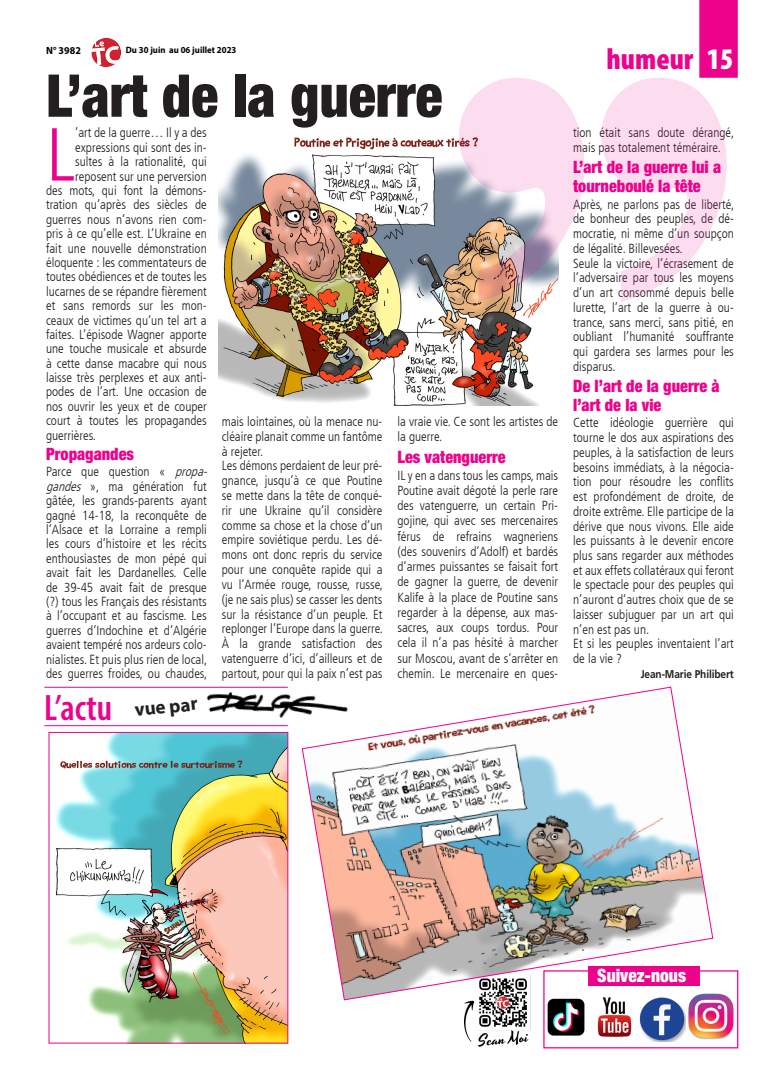
<style>
.page{position:relative;width:780px;height:1088px;background:#fff}
.page>*{position:absolute;margin:0;border:0;box-sizing:border-box;transform-origin:0 0}
._6_-_TEXTE{font:300 condensed 74.88px "Frutiger LT";color:#ed028c}
._7_-_INTERTITRE{font:900 condensed 59px "Helvetica Neue";color:#231f20;scale:.95 1}
.LVE_-_TEXTE{font:600 condensed 36.88px "Myriad Pro";color:#ed028c}
.t1{font:900 condensed 30px "Myriad Pro";color:#ed028c}
.LVE_-_TEXTE-2{font:700 19.38px "Myriad Pro";color:#231f20}
._7_-_INTERTITRE-2{font:900 condensed 18.38px "Helvetica Neue";color:#fff;scale:.95 1}
._7_-_INTERTITRE-3{font:900 condensed 17px/19.1px "Helvetica Neue";color:#ed028c;scale:.95 1}
._6_-_TEXTE-2{font:300 condensed 13.12px/14.8px "Frutiger LT";color:#231f20;text-align:justify}
._8_-_SIGNATURE{font:700 11.25px "Frutiger LT Std";letter-spacing:-.01em;color:#231f20;scale:.9 1}
.t2{font:700 10.5px "Myriad Pro";color:#000;scale:.95 1}
.t3{font:700 9.12px "Myriad Pro";color:#000;scale:.95 1}
.s1{color:#fff}
.s2{font-style:italic}
</style>
<div class="page">
<img style="left:91px;top:38px;width:29px;height:29px">
<div style="left:699px;top:0;width:39px;height:78px;background:#ed028c"></div>
<img style="left:205px;top:686px;width:96px;height:41px">
<hr style="left:44px;top:725px;width:244px;height:1px;background:#ed028c">
<img style="left:464px;top:1000px;width:67px;height:47px">
<img style="left:639px;top:1000px;width:46px;height:41px">
<img style="left:597px;top:1000px;width:35px;height:37px">
<img style="left:547px;top:1000px;width:38px;height:36px">
<div style="left:543px;top:970px;width:195px;height:78px;border:1px solid #ed028c"></div>
<img style="left:688px;top:994px;width:46px;height:45px">
<hr style="left:44px;top:687px;width:244px;height:1px;background:#ed028c">
<img style="left:55px;top:734px;width:231px;height:307px">
<svg style="left:301px;top:686px;width:412px;height:314px"></svg>
<img style="left:218px;top:137px;width:324px;height:268px">
<svg style="left:459px;top:78px;width:267px;height:224px;fill:#fcdcef"></svg>
<p class="t2" style="left:46px;top:43px;width:38px">N° 3982</p>
<p class="t3" style="left:126px;top:44px;width:118px">Du 30 juin au 06 juillet 2023</p>
<p class="t1" style="left:606px;top:40px;width:128px">humeur <span class="s1">15</span></p>
<p class="_7_-_INTERTITRE" style="left:46px;top:59px;width:419px">L’art de la guerre</p>
<p class="_6_-_TEXTE" style="left:46px;top:112px;width:31px">L</p>
<p class="_6_-_TEXTE-2" style="left:75px;top:126px;width:133px">’art de la guerre… Il y a des</p>
<p class="_6_-_TEXTE-2" style="left:75px;top:140px;width:133px">expressions qui sont des in-</p>
<p class="_6_-_TEXTE-2" style="left:75px;top:154px;width:133px">sultes à la rationalité, qui</p>
<p class="_6_-_TEXTE-2" style="left:75px;top:169px;width:133px">reposent sur une perversion</p>
<p class="_6_-_TEXTE-2" style="left:46px;top:183px;width:162px">des mots, qui font la démons-</p>
<p class="_6_-_TEXTE-2" style="left:46px;top:198px;width:162px">tration qu’après des siècles de</p>
<p class="_6_-_TEXTE-2" style="left:46px;top:212px;width:162px">guerres nous n’avons rien com-</p>
<p class="_6_-_TEXTE-2" style="left:46px;top:226px;width:162px">pris à ce qu’elle est. L’Ukraine en</p>
<p class="_6_-_TEXTE-2" style="left:46px;top:241px;width:162px">fait une nouvelle démonstration</p>
<p class="_6_-_TEXTE-2" style="left:46px;top:255px;width:162px">éloquente : les commentateurs de</p>
<p class="_6_-_TEXTE-2" style="left:46px;top:270px;width:162px">toutes obédiences et de toutes les</p>
<p class="_6_-_TEXTE-2" style="left:46px;top:284px;width:162px">lucarnes de se répandre fièrement</p>
<p class="_6_-_TEXTE-2" style="left:46px;top:298px;width:162px">et sans remords sur les mon-</p>
<p class="_6_-_TEXTE-2" style="left:46px;top:313px;width:162px">ceaux de victimes qu’un tel art a</p>
<p class="_6_-_TEXTE-2" style="left:46px;top:327px;width:162px">faites. L’épisode Wagner apporte</p>
<p class="_6_-_TEXTE-2" style="left:46px;top:342px;width:162px">une touche musicale et absurde</p>
<p class="_6_-_TEXTE-2" style="left:46px;top:356px;width:162px">à cette danse macabre qui nous</p>
<p class="_6_-_TEXTE-2" style="left:46px;top:370px;width:162px">laisse très perplexes et aux anti-</p>
<p class="_6_-_TEXTE-2" style="left:46px;top:385px;width:162px">podes de l’art. Une occasion de</p>
<p class="_6_-_TEXTE-2" style="left:46px;top:399px;width:162px">nos ouvrir les yeux et de couper</p>
<p class="_6_-_TEXTE-2" style="left:46px;top:413px;width:162px">court à toutes les propagandes</p>
<p class="_6_-_TEXTE-2" style="left:46px;top:428px;width:51px">guerrières.</p>
<p class="_7_-_INTERTITRE-3" style="left:46px;top:444px;width:94px">Propagandes</p>
<p class="_6_-_TEXTE-2" style="left:46px;top:465px;width:166px;line-height:14.4px;text-align:left">Parce que question « <span class="s2">propa&shy;gandes</span> », ma génération fut gâtée, les grands-parents ayant gagné 14-18, la reconquête de l’Alsace et la Lorraine a rempli les cours d’histoire et les récits enthousiastes de mon pépé qui avait fait les Dardanelles. Celle de 39-45 avait fait de presque (?) tous les Français des résistants à l’occupant et au fascisme. Les guerres d’Indochine et d’Algérie avaient tempéré nos ardeurs colo&shy;nialistes. Et puis plus rien de local, des guerres froides, ou chaudes,</p>
<p class="_6_-_TEXTE-2" style="left:222px;top:414px;width:162px">mais lointaines, où la menace nu&shy;cléaire planait comme un fantôme à rejeter.</p>
<p class="_6_-_TEXTE-2" style="left:222px;top:458px;width:163px">Les démons perdaient de leur pré&shy;gnance, jusqu’à ce que Poutine se mette dans la tête de conqué&shy;rir une Ukraine qu’il considère comme sa chose et la chose d’un empire soviétique perdu. Les dé&shy;mons ont donc repris du service pour une conquête rapide qui a vu l’Armée rouge, rousse, russe, (je ne sais plus) se casser les dents sur la résistance d’un peuple. Et replonger l’Europe dans la guerre.<br>À la grande satisfaction des vatenguerre d’ici, d’ailleurs et de partout, pour qui la paix n’est pas</p>
<p class="_6_-_TEXTE-2" style="left:397px;top:414px;width:162px;line-height:15.2px">la vraie vie. Ce sont les artistes de la guerre.</p>
<p class="_7_-_INTERTITRE-3" style="left:397px;top:447px;width:115px">Les vatenguerre</p>
<p class="_6_-_TEXTE-2" style="left:397px;top:468px;width:162px;line-height:15.2px">IL y en a dans tous les camps, mais Poutine avait dégoté la perle rare des vatenguerre, un certain Pri&shy;gojine, qui avec ses mercenaires férus de refrains wagneriens (des souvenirs d’Adolf) et bardés d’armes puissantes se faisait fort de gagner la guerre, de devenir Kalife à la place de Poutine sans regarder à la dépense, aux mas&shy;sacres, aux coups tordus. Pour cela il n’a pas hésité à marcher sur Moscou, avant de s’arrêter en chemin. Le mercenaire en ques-</p>
<p class="LVE_-_TEXTE" style="left:44px;top:685px;width:69px">L’actu</p>
<p class="LVE_-_TEXTE-2" style="left:133px;top:697px;width:65px;rotate:-6deg">vue par</p>
<p class="_6_-_TEXTE-2" style="left:573px;top:126px;width:163px">tion était sans doute dérangé, mais pas totalement téméraire.</p>
<p class="_7_-_INTERTITRE-3" style="left:573px;top:157px;width:157px">L’art de la guerre lui a tourneboulé la tête</p>
<p class="_6_-_TEXTE-2" style="left:573px;top:197px;width:163px">Après, ne parlons pas de liberté, de bonheur des peuples, de dé&shy;mocratie, ni même d’un soupçon de légalité. Billevesées.</p>
<p class="_6_-_TEXTE-2" style="left:573px;top:256px;width:162px">Seule la victoire, l’écrasement de l’adversaire par tous les moyens d’un art consommé depuis belle lurette, l’art de la guerre à ou&shy;trance, sans merci, sans pitié, en oubliant l’humanité souffrante qui gardera ses larmes pour les disparus.</p>
<p class="_7_-_INTERTITRE-3" style="left:573px;top:376px;width:156px">De l’art de la guerre à l’art de la vie</p>
<p class="_6_-_TEXTE-2" style="left:573px;top:416px;width:162px">Cette idéologie guerrière qui tourne le dos aux aspirations des peuples, à la satisfaction de leurs besoins immédiats, à la négocia&shy;tion pour résoudre les conflits est profondément de droite, de droite extrême. Elle participe de la dérive que nous vivons. Elle aide les puissants à le devenir encore plus sans regarder aux méthodes et aux effets collatéraux qui feront le spectacle pour des peuples qui n’auront d’autres choix que de se laisser subjuguer par un art qui n’en est pas un.</p>
<p class="_6_-_TEXTE-2" style="left:573px;top:637px;width:162px">Et si les peuples inventaient l’art de la vie ?</p>
<p class="_8_-_SIGNATURE" style="left:640px;top:667px;width:105px">Jean-Marie Philibert</p>
<p class="_7_-_INTERTITRE-2" style="left:597px;top:964px;width:95px">Suivez-nous</p>
</div>
